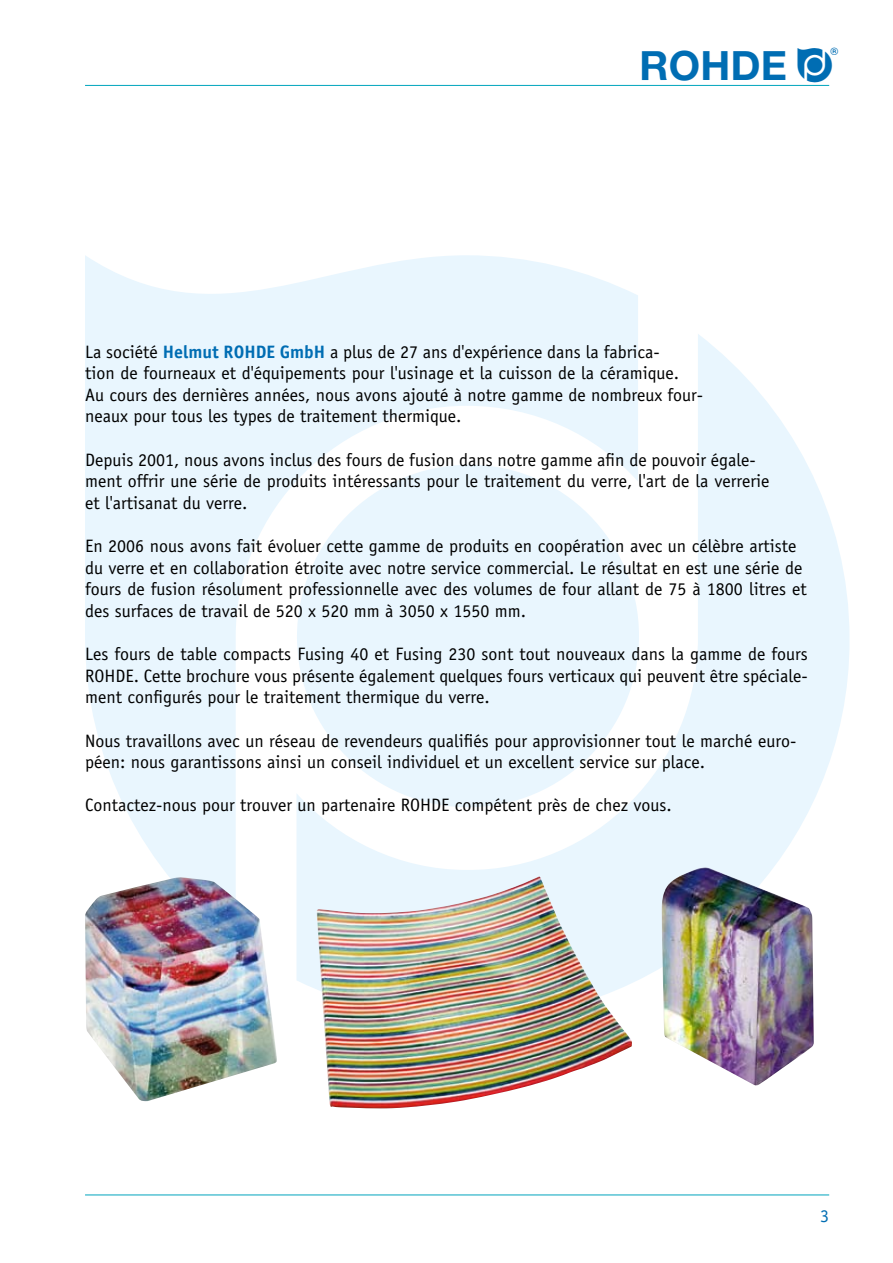
<style>
.page{position:relative;width:893px;height:1263px;background:#fff}
.page>*{position:absolute;margin:0;border:0;box-sizing:border-box;transform-origin:0 0}
.t1{font:42px "Rohde Logo";color:#006db3}
.t2{font:18px/21.6px "Rohde";color:#000}
.t3{font:18px "Rohde";color:#006db3}
.s1{font-weight:700;color:#006db3}
</style>
<div class="page">
<svg style="left:85px;top:255px;width:765px;height:734px;fill:#e9f6fe"></svg>
<hr style="left:85px;top:85px;width:744px;height:1px;background:#00a5bd">
<hr style="left:85px;top:1194px;width:744px;height:1px;background:#00a5bd">
<img style="left:85px;top:877px;width:192px;height:224px">
<img style="left:317px;top:876px;width:315px;height:232px">
<img style="left:662px;top:867px;width:152px;height:219px">
<h1 class="t1" style="left:642px;top:41px;width:198px">r</h1>
<p class="t2" style="left:85px;top:341px;width:620px">La société <span class="s1">Helmut ROHDE GmbH</span> a plus de 27 ans d'expérience dans la fabrica-<br>tion de fourneaux et d'équipements pour l'usinage et la cuisson de la céramique.<br>Au cours des dernières années, nous avons ajouté à notre gamme de nombreux four&shy;neaux pour tous les types de traitement thermique.</p>
<p class="t2" style="left:85px;top:449px;width:686px">Depuis 2001, nous avons inclus des fours de fusion dans notre gamme afin de pouvoir égale&shy;ment offrir une série de produits intéressants pour le traitement du verre, l'art de la verrerie et l'artisanat du verre.</p>
<p class="t2" style="left:85px;top:535px;width:723px">En 2006 nous avons fait évoluer cette gamme de produits en coopération avec un célèbre artiste du verre et en collaboration étroite avec notre service commercial. Le résultat en est une série de fours de fusion résolument professionnelle avec des volumes de four allant de 75 à 1800 litres et des surfaces de travail de 520 x 520 mm à 3050 x 1550 mm.</p>
<p class="t2" style="left:85px;top:643px;width:724px;text-align:justify">Les fours de table compacts Fusing 40 et Fusing 230 sont tout nouveaux dans la gamme de fours ROHDE. Cette brochure vous présente également quelques fours verticaux qui peuvent être spéciale&shy;ment configurés pour le traitement thermique du verre.</p>
<p class="t2" style="left:85px;top:730px;width:713px">Nous travaillons avec un réseau de revendeurs qualifiés pour approvisionner tout le marché euro&shy;péen: nous garantissons ainsi un conseil individuel et un excellent service sur place.</p>
<p class="t2" style="left:85px;top:794px;width:588px">Contactez-nous pour trouver un partenaire ROHDE compétent près de chez vous.</p>
<p class="t3" style="left:820px;top:1206px;width:10px">3</p>
</div>
